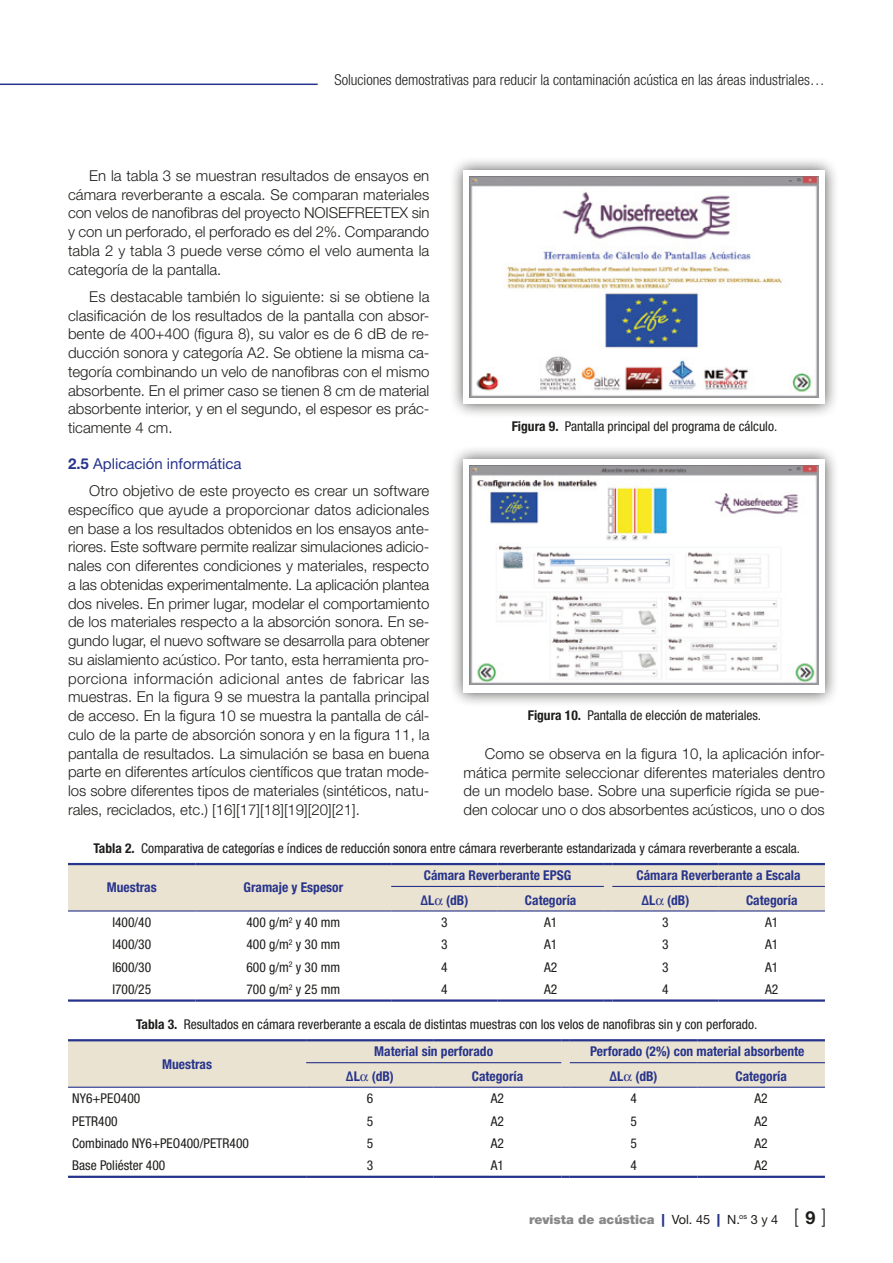
<style>
.page{position:relative;width:893px;height:1263px;background:#fff}
.page>*{position:absolute;margin:0;border:0;box-sizing:border-box;transform-origin:0 0}
.t1{font:700 18px "Helvetica Neue LT Std";color:#1d1d1b}
._00textogeneral{font:300 15px/18.8px "Helvetica Neue LT Std";color:#1d1d1b;text-align:justify}
.t2{font:300 condensed 15px "Helvetica Neue LT Std";color:#1d1d1b}
._02Ladillo2{font:15px "Helvetica Neue LT Std";color:#27348b}
._04_Tabla_titulo{font:condensed 13.5px "Helvetica Neue LT Std";color:#1d1d1b}
.Cabeceras_tabla{font:700 condensed 13.5px "Helvetica Neue LT Std";color:#27348b}
.Texto_tabla{font:condensed 13.5px "Helvetica Neue LT Std";color:#1d1d1b}
.Figura_pie{font:condensed 13.5px "Helvetica Neue LT Std";color:#1d1d1b}
.t3{font:900 12.75px "Helvetica Neue LT Std";color:#878787}
.s1{font-weight:700}
.s2{color:#27348b}
.s3{font-weight:400;color:#1d1d1b}
.s4{font-weight:300;font-size:19.8px;color:#1d1d1b}
</style>
<div class="page">
<hr style="left:0;top:84px;width:318px;height:1px;background:#27348b">
<div style="left:449px;top:156px;width:390px;height:262px;background:#1d1d1b;opacity:.75"></div>
<div style="left:463px;top:170px;width:362px;height:234px;background:#fff"></div>
<img style="left:470px;top:176px;width:349px;height:222px">
<div style="left:449px;top:444px;width:390px;height:263px;background:#1d1d1b;opacity:.75"></div>
<div style="left:463px;top:459px;width:362px;height:233px;background:#fff"></div>
<img style="left:470px;top:465px;width:349px;height:220px">
<svg style="left:68px;top:911px;width:757px;height:1px"></svg>
<hr style="left:68px;top:999px;width:128px;height:3px;background:#27348b">
<hr style="left:196px;top:999px;width:195px;height:3px;background:#27348b">
<hr style="left:391px;top:999px;width:106px;height:3px;background:#27348b">
<hr style="left:497px;top:999px;width:107px;height:3px;background:#27348b">
<svg style="left:604px;top:999px;width:8px;height:3px"></svg>
<hr style="left:612px;top:999px;width:107px;height:3px;background:#27348b">
<hr style="left:719px;top:999px;width:106px;height:3px;background:#27348b">
<svg style="left:68px;top:1175px;width:757px;height:1px"></svg>
<hr style="left:68px;top:1176px;width:238px;height:2px;background:#27348b">
<hr style="left:306px;top:1176px;width:128px;height:2px;background:#27348b">
<hr style="left:434px;top:1176px;width:127px;height:2px;background:#27348b">
<svg style="left:561px;top:1176px;width:9px;height:2px"></svg>
<hr style="left:570px;top:1176px;width:127px;height:2px;background:#27348b">
<hr style="left:697px;top:1176px;width:128px;height:2px;background:#27348b">
<svg style="left:68px;top:863px;width:757px;height:48px;background:#ddd6cc"></svg>
<svg style="left:68px;top:1039px;width:757px;height:49px;background:#dad4cc"></svg>
<p class="t2" style="left:334px;top:71px;width:492px">Soluciones demostrativas para reducir la contaminación acústica en las áreas industriales…</p>
<p class="_00textogeneral" style="left:68px;top:166px;width:363px;text-indent:21px">En la tabla 3 se muestran resultados de ensayos en cámara reverberante a escala. Se comparan materiales con velos de nanofibras del proyecto NOISEFREETEX sin y con un perforado, el perforado es del 2%. Comparando tabla 2 y tabla 3 puede verse cómo el velo aumenta la categoría de la pantalla.</p>
<p class="_00textogeneral" style="left:68px;top:287px;width:363px;text-indent:21px">Es destacable también lo siguiente: si se obtiene la clasificación de los resultados de la pantalla con absor&shy;bente de 400+400 (figura 8), su valor es de 6 dB de re&shy;ducción sonora y categoría A2. Se obtiene la misma ca&shy;tegoría combinando un velo de nanofibras con el mismo absorbente. En el primer caso se tienen 8 cm de material absorbente interior, y en el segundo, el espesor es prác&shy;ticamente 4 cm.</p>
<p class="_02Ladillo2" style="left:68px;top:455px;width:175px"><span class="s1">2.5</span> Aplicación informática</p>
<p class="_00textogeneral" style="left:68px;top:481px;width:363px;text-indent:21px">Otro objetivo de este proyecto es crear un software específico que ayude a proporcionar datos adicionales en base a los resultados obtenidos en los ensayos ante&shy;riores. Este software permite realizar simulaciones adicio&shy;nales con diferentes condiciones y materiales, respecto a las obtenidas experimentalmente. La aplicación plantea dos niveles. En primer lugar, modelar el comportamiento de los materiales respecto a la absorción sonora. En se&shy;gundo lugar, el nuevo software se desarrolla para obtener su aislamiento acústico. Por tanto, esta herramienta pro&shy;porciona información adicional antes de fabricar las muestras. En la figura 9 se muestra la pantalla principal de acceso. En la figura 10 se muestra la pantalla de cál&shy;culo de la parte de absorción sonora y en la figura 11, la pantalla de resultados. La simulación se basa en buena parte en diferentes artículos científicos que tratan mode&shy;los sobre diferentes tipos de materiales (sintéticos, natu&shy;rales, reciclados, etc.) [16][17][18][19][20][21].</p>
<p class="Figura_pie" style="left:512px;top:418px;width:267px"><span class="s1">Figura 9.</span> Pantalla principal del programa de cálculo.</p>
<p class="Figura_pie" style="left:528px;top:707px;width:235px"><span class="s1">Figura 10.</span> Pantalla de elección de materiales.</p>
<p class="_00textogeneral" style="left:463px;top:744px;width:363px;text-indent:21px">Como se observa en la figura 10, la aplicación infor&shy;mática permite seleccionar diferentes materiales dentro de un modelo base. Sobre una superficie rígida se pue&shy;den colocar uno o dos absorbentes acústicos, uno o dos</p>
<p class="_04_Tabla_titulo" style="left:93px;top:840px;width:708px"><span class="s1">Tabla 2.</span> Comparativa de categorías e índices de reducción sonora entre cámara reverberante estandarizada y cámara reverberante a escala.</p>
<p class="Cabeceras_tabla" style="left:107px;top:879px;width:51px">Muestras</p>
<p class="Cabeceras_tabla" style="left:244px;top:879px;width:101px">Gramaje y Espesor</p>
<p class="Cabeceras_tabla" style="left:424px;top:867px;width:149px">Cámara Reverberante EPSG</p>
<p class="Cabeceras_tabla" style="left:637px;top:867px;width:166px">Cámara Reverberante a Escala</p>
<p class="Cabeceras_tabla" style="left:420px;top:892px;width:49px">∆L (dB)</p>
<p class="Cabeceras_tabla" style="left:525px;top:892px;width:53px">Categoría</p>
<p class="Cabeceras_tabla" style="left:641px;top:892px;width:49px">∆L (dB)</p>
<p class="Cabeceras_tabla" style="left:746px;top:892px;width:53px">Categoría</p>
<p class="Texto_tabla" style="left:112px;top:914px;width:40px">I400/40</p>
<p class="Texto_tabla" style="left:246px;top:914px;width:95px">400 g/m<sup>2</sup> y 40 mm</p>
<p class="Texto_tabla" style="left:441px;top:914px;width:8px">3</p>
<p class="Texto_tabla" style="left:544px;top:914px;width:15px">A1</p>
<p class="Texto_tabla" style="left:662px;top:914px;width:8px">3</p>
<p class="Texto_tabla" style="left:765px;top:914px;width:15px">A1</p>
<p class="Texto_tabla" style="left:112px;top:937px;width:40px">I400/30</p>
<p class="Texto_tabla" style="left:246px;top:937px;width:95px">400 g/m<sup>2</sup> y 30 mm</p>
<p class="Texto_tabla" style="left:441px;top:937px;width:8px">3</p>
<p class="Texto_tabla" style="left:544px;top:937px;width:15px">A1</p>
<p class="Texto_tabla" style="left:662px;top:937px;width:8px">3</p>
<p class="Texto_tabla" style="left:765px;top:937px;width:15px">A1</p>
<p class="Texto_tabla" style="left:112px;top:959px;width:40px">I600/30</p>
<p class="Texto_tabla" style="left:246px;top:959px;width:95px">600 g/m<sup>2</sup> y 30 mm</p>
<p class="Texto_tabla" style="left:441px;top:959px;width:8px">4</p>
<p class="Texto_tabla" style="left:544px;top:959px;width:15px">A2</p>
<p class="Texto_tabla" style="left:662px;top:959px;width:8px">3</p>
<p class="Texto_tabla" style="left:765px;top:959px;width:15px">A1</p>
<p class="Texto_tabla" style="left:112px;top:981px;width:40px">I700/25</p>
<p class="Texto_tabla" style="left:246px;top:981px;width:95px">700 g/m<sup>2</sup> y 25 mm</p>
<p class="Texto_tabla" style="left:441px;top:981px;width:8px">4</p>
<p class="Texto_tabla" style="left:544px;top:981px;width:15px">A2</p>
<p class="Texto_tabla" style="left:662px;top:981px;width:8px">4</p>
<p class="Texto_tabla" style="left:765px;top:981px;width:15px">A2</p>
<p class="_04_Tabla_titulo" style="left:136px;top:1016px;width:623px"><span class="s1">Tabla 3.</span> Resultados en cámara reverberante a escala de distintas muestras con los velos de nanofibras sin y con perforado.</p>
<p class="Cabeceras_tabla" style="left:162px;top:1055px;width:51px">Muestras</p>
<p class="Cabeceras_tabla" style="left:374px;top:1043px;width:120px">Material sin perforado</p>
<p class="Cabeceras_tabla" style="left:590px;top:1043px;width:216px">Perforado (2%) con material absorbente</p>
<p class="Cabeceras_tabla" style="left:346px;top:1068px;width:49px">∆L (dB)</p>
<p class="Cabeceras_tabla" style="left:472px;top:1068px;width:53px">Categoría</p>
<p class="Cabeceras_tabla" style="left:610px;top:1068px;width:49px">∆L (dB)</p>
<p class="Cabeceras_tabla" style="left:735px;top:1068px;width:53px">Categoría</p>
<p class="Texto_tabla" style="left:72px;top:1091px;width:70px">NY6+PEO400</p>
<p class="Texto_tabla" style="left:367px;top:1091px;width:8px">6</p>
<p class="Texto_tabla" style="left:491px;top:1091px;width:15px">A2</p>
<p class="Texto_tabla" style="left:630px;top:1091px;width:8px">4</p>
<p class="Texto_tabla" style="left:754px;top:1091px;width:15px">A2</p>
<p class="Texto_tabla" style="left:72px;top:1113px;width:47px">PETR400</p>
<p class="Texto_tabla" style="left:367px;top:1113px;width:8px">5</p>
<p class="Texto_tabla" style="left:491px;top:1113px;width:15px">A2</p>
<p class="Texto_tabla" style="left:630px;top:1113px;width:8px">5</p>
<p class="Texto_tabla" style="left:754px;top:1113px;width:15px">A2</p>
<p class="Texto_tabla" style="left:72px;top:1135px;width:178px">Combinado NY6+PEO400/PETR400</p>
<p class="Texto_tabla" style="left:367px;top:1135px;width:8px">5</p>
<p class="Texto_tabla" style="left:491px;top:1135px;width:15px">A2</p>
<p class="Texto_tabla" style="left:630px;top:1135px;width:8px">5</p>
<p class="Texto_tabla" style="left:754px;top:1135px;width:15px">A2</p>
<p class="Texto_tabla" style="left:72px;top:1158px;width:95px">Base Poliéster 400</p>
<p class="Texto_tabla" style="left:367px;top:1158px;width:8px">3</p>
<p class="Texto_tabla" style="left:491px;top:1158px;width:15px">A1</p>
<p class="Texto_tabla" style="left:630px;top:1158px;width:8px">4</p>
<p class="Texto_tabla" style="left:754px;top:1158px;width:15px">A2</p>
<p class="t3" style="left:529px;top:1212px;width:299px">revista de acústica <span class="s2">|</span> <span class="s3">Vol. 45</span> <span class="s2">|</span> <span class="s3">N.</span><sup>os</sup> <span class="s3">3 y 4</span> <span class="s4">[ ]</span></p>
<p class="t1" style="left:805px;top:1207px;width:12px">9</p>
</div>
